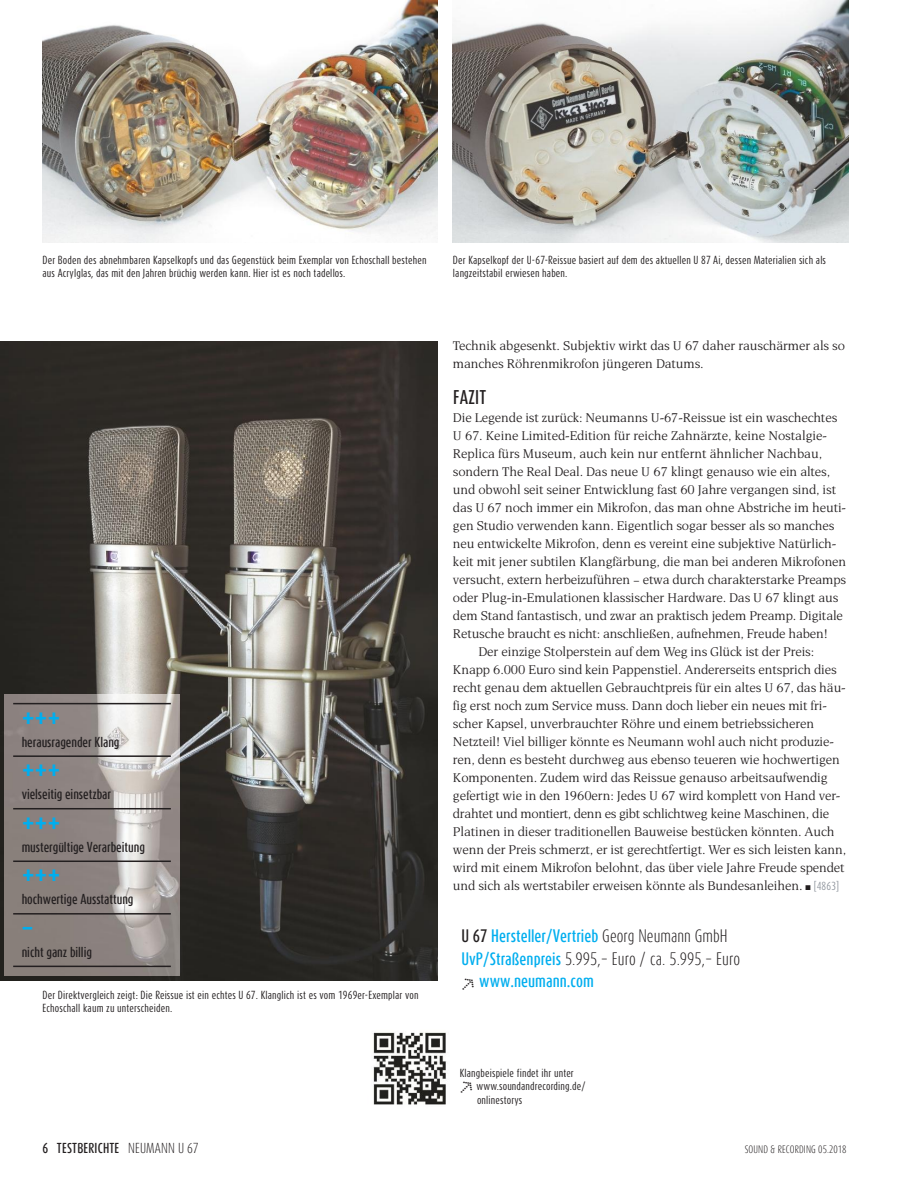
<style>
.page{position:relative;width:906px;height:1191px;background:#fff}
.page>*{position:absolute;margin:0;border:0;box-sizing:border-box;transform-origin:0 0}
.t1{font:700 27px "Dax Compact";color:#00aeef}
.t2{font:500 16.5px "Dax Compact";letter-spacing:.015em;color:#231f20}
.t3{font:500 15px/22.5px "Dax Compact";color:#00aeef}
.t4{font:13.5px/18px "Esperanto";letter-spacing:-.005em;color:#231f20}
.t5{font:500 12px "Dax Compact";letter-spacing:-.005em;color:#231f20}
.t6{font:500 12px "Dax Compact";letter-spacing:.015em;color:#231f20}
.t7{font:9.75px/13.5px "Dax Compact";letter-spacing:.015em;color:#231f20}
.t8{font:300 9px "Dax Compact";letter-spacing:.015em;color:#231f20}
.s1{font-family:"Dax Compact";font-size:9.75px;color:#90969e}
.s2{color:#231f20}
.s3{font-weight:300;color:#231f20}
.s4{font-family:"Meta Medium Expert";font-weight:400;font-size:12px;color:#231f20}
.s5{font-family:"Meta Medium Expert";font-size:12px}
.s6{font-weight:300}
</style>
<div class="page">
<img style="left:1px;top:342px;width:436px;height:638px">
<img style="left:5px;top:694px;width:174px;height:282px">
<img style="left:43px;top:0;width:394px;height:243px">
<img style="left:453px;top:0;width:395px;height:243px">
<hr style="left:13px;top:703px;width:158px;height:1px;background:#231f20">
<hr style="left:13px;top:755px;width:158px;height:2px;background:#231f20">
<hr style="left:13px;top:808px;width:158px;height:1px;background:#231f20">
<hr style="left:13px;top:860px;width:158px;height:2px;background:#231f20">
<hr style="left:13px;top:913px;width:158px;height:1px;background:#231f20">
<hr style="left:13px;top:965px;width:158px;height:2px;background:#231f20">
<img style="left:373px;top:1032px;width:74px;height:73px">
<p class="t7" style="left:43px;top:254px;width:385px">Der Boden des abnehmbaren Kapselkopfs und das Gegenstück beim Exemplar von Echoschall bestehen aus Acrylglas, das mit den Jahren brüchig werden kann. Hier ist es noch tadellos.</p>
<p class="t7" style="left:453px;top:254px;width:374px">Der Kapselkopf der U-67-Reissue basiert auf dem des aktuellen U 87 Ai, dessen Materialien sich als langzeitstabil erwiesen haben.</p>
<h1 class="t1" style="left:22px;top:706px;width:40px">+++</h1>
<p class="t5" style="left:22px;top:737px;width:99px">herausragender Klang</p>
<h1 class="t1" style="left:22px;top:758px;width:40px">+++</h1>
<p class="t5" style="left:22px;top:790px;width:91px">vielseitig einsetzbar</p>
<h1 class="t1" style="left:22px;top:811px;width:40px">+++</h1>
<p class="t5" style="left:22px;top:842px;width:125px">mustergültige Verarbeitung</p>
<h1 class="t1" style="left:22px;top:863px;width:40px">+++</h1>
<p class="t5" style="left:22px;top:895px;width:113px">hochwertige Ausstattung</p>
<h1 class="t1" style="left:23px;top:916px;width:11px">–</h1>
<p class="t5" style="left:22px;top:947px;width:72px">nicht ganz billig</p>
<p class="t7" style="left:43px;top:988px;width:377px">Der Direktvergleich zeigt: Die Reissue ist ein echtes U 67. Klanglich ist es vom 1969er-Exemplar von<br>Echoschall kaum zu unterscheiden.</p>
<p class="t4" style="left:453px;top:337px;width:393px">Technik abgesenkt. Subjektiv wirkt das U 67 daher rauschärmer als so manches Röhrenmikrofon jüngeren Datums.</p>
<p class="t2" style="left:453px;top:392px;width:35px">FAZIT</p>
<p class="t4" style="left:453px;top:409px;width:386px">Die Legende ist zurück: Neumanns U-67-Reissue ist ein waschechtes</p>
<p class="t4" style="left:453px;top:427px;width:375px">U 67. Keine Limited-Edition für reiche Zahnärzte, keine Nostalgie-</p>
<p class="t4" style="left:453px;top:445px;width:371px">Replica fürs Museum, auch kein nur entfernt ähnlicher Nachbau,</p>
<p class="t4" style="left:453px;top:463px;width:379px">sondern The Real Deal. Das neue U 67 klingt genauso wie ein altes,</p>
<p class="t4" style="left:453px;top:481px;width:385px">und obwohl seit seiner Entwicklung fast 60 Jahre vergangen sind, ist</p>
<p class="t4" style="left:453px;top:499px;width:394px">das U 67 noch immer ein Mikrofon, das man ohne Abstriche im heuti-</p>
<p class="t4" style="left:453px;top:517px;width:383px">gen Studio verwenden kann. Eigentlich sogar besser als so manches</p>
<p class="t4" style="left:453px;top:535px;width:385px">neu entwickelte Mikrofon, denn es vereint eine subjektive Natürlich-</p>
<p class="t4" style="left:453px;top:553px;width:395px">keit mit jener subtilen Klangfärbung, die man bei anderen Mikrofonen</p>
<p class="t4" style="left:453px;top:571px;width:394px">versucht, extern herbeizuführen − etwa durch charakterstarke Preamps</p>
<p class="t4" style="left:453px;top:589px;width:387px">oder Plug-in-Emulationen klassischer Hardware. Das U 67 klingt aus</p>
<p class="t4" style="left:453px;top:607px;width:391px">dem Stand fantastisch, und zwar an praktisch jedem Preamp. Digitale</p>
<p class="t4" style="left:453px;top:625px;width:376px">Retusche braucht es nicht: anschließen, aufnehmen, Freude haben!</p>
<p class="t4" style="left:478px;top:643px;width:337px">Der einzige Stolperstein auf dem Weg ins Glück ist der Preis:</p>
<p class="t4" style="left:453px;top:661px;width:385px">Knapp 6.000 Euro sind kein Pappenstiel. Andererseits entsprich dies</p>
<p class="t4" style="left:453px;top:679px;width:394px">recht genau dem aktuellen Gebrauchtpreis für ein altes U 67, das häu-</p>
<p class="t4" style="left:453px;top:697px;width:375px">fig erst noch zum Service muss. Dann doch lieber ein neues mit fri-</p>
<p class="t4" style="left:453px;top:715px;width:362px">scher Kapsel, unverbrauchter Röhre und einem betriebs sicheren</p>
<p class="t4" style="left:453px;top:733px;width:382px">Netzteil! Viel billiger könnte es Neumann wohl auch nicht produzie-</p>
<p class="t4" style="left:453px;top:751px;width:388px">ren, denn es besteht durchweg aus ebenso teueren wie hochwertigen</p>
<p class="t4" style="left:453px;top:769px;width:376px">Komponenten. Zudem wird das Reissue genauso arbeitsaufwendig</p>
<p class="t4" style="left:453px;top:787px;width:389px">gefertigt wie in den 1960ern: Jedes U 67 wird komplett von Hand ver-</p>
<p class="t4" style="left:453px;top:805px;width:378px">drahtet und montiert, denn es gibt schlichtweg keine Maschinen, die</p>
<p class="t4" style="left:453px;top:823px;width:383px">Platinen in dieser traditionellen Bauweise bestücken könnten. Auch</p>
<p class="t4" style="left:453px;top:841px;width:395px">wenn der Preis schmerzt, er ist gerechtfertigt. Wer es sich leisten kann,</p>
<p class="t4" style="left:453px;top:859px;width:393px">wird mit einem Mikrofon belohnt, das über viele Jahre Freude spendet</p>
<p class="t4" style="left:453px;top:877px;width:387px">und sich als wertstabiler erweisen könnte als Bundesanleihen. ■ <span class="s1">[4863]</span></p>
<p class="t3" style="left:461px;top:926px;width:280px"><span class="s2">U 67</span> Hersteller/Vertrieb <span class="s3">Georg Neumann GmbH<br></span>UvP/Straßenpreis <span class="s3">5.995,− Euro / ca. 5.995,− Euro </span><span class="s4">r</span> www.neumann.com</p>
<p class="t7" style="left:460px;top:1066px;width:116px">Klangbeispiele findet ihr unter</p>
<p class="t7" style="left:460px;top:1080px;width:127px"><span class="s5">r</span> www.soundandrecording.de/</p>
<p class="t7" style="left:477px;top:1093px;width:47px">onlinestorys</p>
<p class="t6" style="left:43px;top:1144px;width:158px">6 TESTBERICHTE <span class="s6">NEUMANN U 67</span></p>
<p class="t8" style="left:744px;top:1146px;width:103px">SOUND &amp; RECORDING 05.2018</p>
</div>
